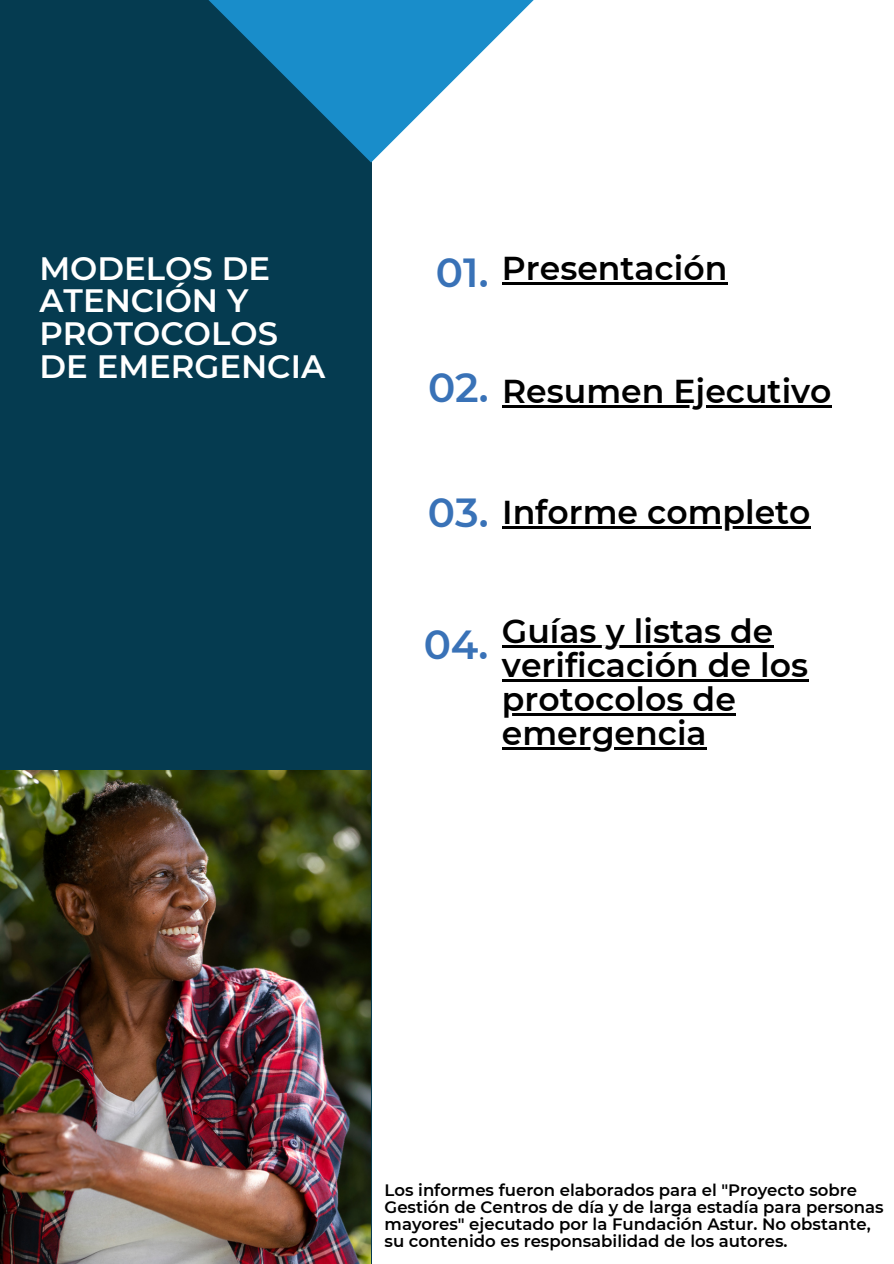
<style>
.page{position:relative;width:894px;height:1264px;background:#fff}
.page>*{position:absolute;margin:0;border:0;box-sizing:border-box;transform-origin:0 0}
.t1{font:600 40.5px "Montserrat";color:#3972b7}
.t2{font:600 33px/33.8px "Montserrat";color:#000}
.t3{font:600 32.25px/32.7px "Montserrat";color:#fff}
.t4{font:600 16.5px/17px "Montserrat";color:#000}
</style>
<div class="page">
<div style="left:0;top:0;width:371px;height:1263px;background:#053b50"></div>
<svg style="left:208px;top:0;width:326px;height:162px;fill:#198dca"></svg>
<img style="left:0;top:770px;width:371px;height:493px">
<hr style="left:502px;top:282px;width:225px;height:2px;background:#000">
<hr style="left:502px;top:405px;width:329px;height:2px;background:#000">
<hr style="left:502px;top:645px;width:271px;height:3px;background:#000">
<hr style="left:502px;top:679px;width:305px;height:2px;background:#000">
<hr style="left:502px;top:713px;width:233px;height:2px;background:#000">
<hr style="left:502px;top:747px;width:204px;height:2px;background:#000">
<hr style="left:502px;top:526px;width:308px;height:2px;background:#000">
<p class="t3" style="left:39px;top:252px;width:287px">MODELOS DE<br>ATENCIÓN Y<br>PROTOCOLOS<br>DE EMERGENCIA</p>
<p class="t1" style="left:436px;top:248px;width:54px">01.</p>
<p class="t2" style="left:502px;top:251px;width:227px">Presentación</p>
<p class="t1" style="left:428px;top:363px;width:62px">02.</p>
<p class="t2" style="left:502px;top:374px;width:331px">Resumen Ejecutivo</p>
<p class="t1" style="left:427px;top:487px;width:62px">03.</p>
<p class="t2" style="left:502px;top:495px;width:310px">Informe completo</p>
<p class="t1" style="left:423px;top:620px;width:66px">04.</p>
<p class="t2" style="left:502px;top:614px;width:307px">Guías y listas de verificación de los protocolos de emergencia</p>
<p class="t4" style="left:384px;top:1181px;width:500px">Los informes fueron elaborados para el "Proyecto sobre Gestión de Centros de día y de larga estadía para personas mayores" ejecutado por la Fundación Astur. No obstante, su contenido es responsabilidad de los autores.</p>
</div>
